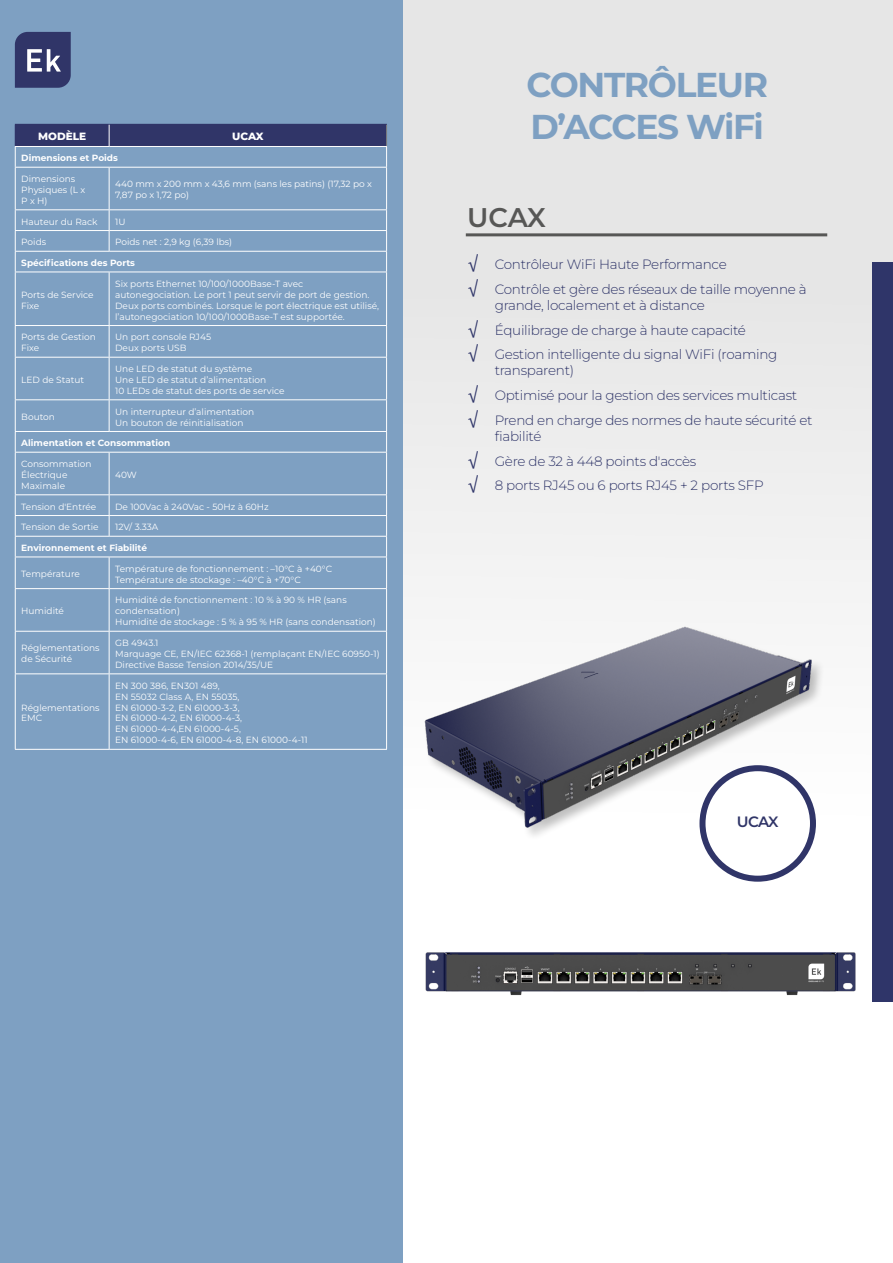
<style>
.page{position:relative;width:893px;height:1263px;background:#fff}
.page>*{position:absolute;margin:0;border:0;box-sizing:border-box;transform-origin:0 0}
.t1{font:700 34.5px/41.4px "Montserrat";letter-spacing:-.04em;color:#7ea0c2}
.t2{font:600 27px "Montserrat";color:#575756}
.t3{font:600 15px "Montserrat";color:#303568}
.t4{font:300 13.5px/24.8px "Montserrat";letter-spacing:-.02em;color:#2f3569}
.t5{font:800 10.5px "Montserrat";color:#fff}
.t6{font:9px/10.9px "Montserrat";color:#fff}
.t7{font:700 9px "Montserrat";color:#fff}
.s1{font-family:"Helvetica Neue LT Std";font-weight:400;font-size:18px}
</style>
<div class="page">
<div style="left:0;top:0;width:893px;height:880px;background:linear-gradient(to bottom,#e2e1e1,#f6f7f9)"></div>
<div style="left:873px;top:262px;width:20px;height:739px;background:#2f3569"></div>
<div style="left:0;top:0;width:402px;height:1263px;background:#7ea0c2"></div>
<svg style="left:15px;top:32px;width:56px;height:56px"></svg>
<hr style="left:466px;top:233px;width:361px;height:3px;background:#575756">
<img style="left:421px;top:620px;width:400px;height:219px">
<div style="left:702px;top:768px;width:111px;height:111px;background:#fff;border-radius:50%"></div>
<div style="left:699px;top:765px;width:117px;height:117px;border:6px solid #303568;border-radius:50%"></div>
<img style="left:425px;top:923px;width:448px;height:79px">
<div style="left:15px;top:124px;width:94px;height:22px;background:#303568"></div>
<div style="left:109px;top:124px;width:278px;height:22px;background:#303568"></div>
<svg style="left:109px;top:125px;width:1px;height:21px"></svg>
<hr style="left:15px;top:146px;width:94px;height:1px;background:#fff">
<svg style="left:15px;top:147px;width:1px;height:20px"></svg>
<hr style="left:109px;top:146px;width:278px;height:1px;background:#fff">
<svg style="left:386px;top:125px;width:1px;height:42px"></svg>
<hr style="left:15px;top:167px;width:94px;height:1px;background:#fff">
<hr style="left:15px;top:168px;width:1px;height:41px;background:#fff">
<hr style="left:109px;top:167px;width:278px;height:1px;background:#fff">
<hr style="left:109px;top:168px;width:1px;height:41px;background:#fff">
<hr style="left:386px;top:168px;width:1px;height:41px;background:#fff">
<hr style="left:15px;top:209px;width:94px;height:1px;background:#fff">
<hr style="left:109px;top:209px;width:278px;height:1px;background:#fff">
<hr style="left:15px;top:230px;width:94px;height:1px;background:#fff">
<hr style="left:109px;top:230px;width:278px;height:1px;background:#fff">
<svg style="left:109px;top:210px;width:1px;height:41px"></svg>
<hr style="left:15px;top:251px;width:94px;height:1px;background:#fff">
<svg style="left:15px;top:210px;width:1px;height:62px"></svg>
<hr style="left:109px;top:251px;width:278px;height:1px;background:#fff">
<svg style="left:386px;top:210px;width:1px;height:62px"></svg>
<hr style="left:15px;top:272px;width:94px;height:1px;background:#fff">
<hr style="left:15px;top:272px;width:1px;height:53px;background:#fff">
<hr style="left:109px;top:272px;width:278px;height:1px;background:#fff">
<hr style="left:109px;top:272px;width:1px;height:53px;background:#fff">
<hr style="left:386px;top:272px;width:1px;height:53px;background:#fff">
<hr style="left:15px;top:325px;width:94px;height:1px;background:#fff">
<hr style="left:15px;top:326px;width:1px;height:31px;background:#fff">
<hr style="left:109px;top:325px;width:278px;height:1px;background:#fff">
<hr style="left:109px;top:326px;width:1px;height:31px;background:#fff">
<hr style="left:386px;top:326px;width:1px;height:31px;background:#fff">
<hr style="left:15px;top:357px;width:94px;height:1px;background:#fff">
<hr style="left:15px;top:358px;width:1px;height:41px;background:#fff">
<hr style="left:109px;top:357px;width:278px;height:1px;background:#fff">
<hr style="left:109px;top:358px;width:1px;height:41px;background:#fff">
<hr style="left:386px;top:358px;width:1px;height:41px;background:#fff">
<hr style="left:15px;top:399px;width:94px;height:1px;background:#fff">
<hr style="left:15px;top:400px;width:1px;height:31px;background:#fff">
<hr style="left:109px;top:399px;width:278px;height:1px;background:#fff">
<hr style="left:109px;top:400px;width:1px;height:31px;background:#fff">
<hr style="left:386px;top:400px;width:1px;height:31px;background:#fff">
<hr style="left:15px;top:431px;width:94px;height:1px;background:#fff">
<svg style="left:15px;top:432px;width:1px;height:20px"></svg>
<hr style="left:109px;top:431px;width:278px;height:1px;background:#fff">
<svg style="left:386px;top:432px;width:1px;height:20px"></svg>
<hr style="left:15px;top:452px;width:94px;height:1px;background:#fff">
<hr style="left:15px;top:453px;width:1px;height:41px;background:#fff">
<hr style="left:109px;top:452px;width:278px;height:1px;background:#fff">
<hr style="left:109px;top:453px;width:1px;height:41px;background:#fff">
<hr style="left:386px;top:453px;width:1px;height:41px;background:#fff">
<hr style="left:15px;top:494px;width:94px;height:1px;background:#fff">
<hr style="left:109px;top:494px;width:278px;height:1px;background:#fff">
<hr style="left:15px;top:515px;width:94px;height:1px;background:#fff">
<hr style="left:109px;top:515px;width:278px;height:1px;background:#fff">
<svg style="left:109px;top:495px;width:1px;height:41px"></svg>
<hr style="left:15px;top:536px;width:94px;height:1px;background:#fff">
<svg style="left:15px;top:495px;width:1px;height:62px"></svg>
<hr style="left:109px;top:536px;width:278px;height:1px;background:#fff">
<svg style="left:386px;top:495px;width:1px;height:62px"></svg>
<hr style="left:15px;top:557px;width:94px;height:1px;background:#fff">
<hr style="left:15px;top:557px;width:1px;height:31px;background:#fff">
<hr style="left:109px;top:557px;width:278px;height:1px;background:#fff">
<hr style="left:109px;top:557px;width:1px;height:31px;background:#fff">
<hr style="left:386px;top:557px;width:1px;height:31px;background:#fff">
<hr style="left:15px;top:588px;width:94px;height:1px;background:#fff">
<hr style="left:15px;top:589px;width:1px;height:42px;background:#fff">
<hr style="left:109px;top:588px;width:278px;height:1px;background:#fff">
<hr style="left:109px;top:589px;width:1px;height:42px;background:#fff">
<hr style="left:386px;top:589px;width:1px;height:42px;background:#fff">
<hr style="left:15px;top:631px;width:94px;height:1px;background:#fff">
<hr style="left:15px;top:632px;width:1px;height:41px;background:#fff">
<hr style="left:109px;top:631px;width:278px;height:1px;background:#fff">
<hr style="left:109px;top:632px;width:1px;height:41px;background:#fff">
<hr style="left:386px;top:632px;width:1px;height:41px;background:#fff">
<hr style="left:15px;top:673px;width:94px;height:1px;background:#fff">
<hr style="left:15px;top:674px;width:1px;height:75px;background:#fff">
<hr style="left:109px;top:673px;width:278px;height:1px;background:#fff">
<hr style="left:109px;top:674px;width:1px;height:75px;background:#fff">
<hr style="left:386px;top:674px;width:1px;height:75px;background:#fff">
<hr style="left:15px;top:749px;width:94px;height:1px;background:#fff">
<hr style="left:109px;top:749px;width:278px;height:1px;background:#fff">
<p class="t5" style="left:38px;top:130px;width:50px">MODÈLE</p>
<p class="t5" style="left:232px;top:130px;width:33px">UCAX</p>
<p class="t7" style="left:21px;top:151px;width:98px">Dimensions et Poids</p>
<p class="t6" style="left:21px;top:173px;width:65px">Dimensions<br>Physiques (L x<br>P x H)</p>
<p class="t6" style="left:115px;top:178px;width:258px">440 mm x 200 mm x 43,6 mm (sans les patins) (17,32 po x<br>7,87 po x 1,72 po)</p>
<p class="t6" style="left:21px;top:216px;width:78px">Hauteur du Rack</p>
<p class="t6" style="left:115px;top:216px;width:12px">1U</p>
<p class="t6" style="left:21px;top:236px;width:26px">Poids</p>
<p class="t6" style="left:115px;top:236px;width:119px">Poids net : 2,9 kg (6,39 lbs)</p>
<p class="t7" style="left:21px;top:256px;width:115px">Spécifications des Ports</p>
<p class="t6" style="left:21px;top:289px;width:74px">Ports de Service<br>Fixe</p>
<p class="t6" style="left:115px;top:278px;width:265px">Six ports Ethernet 10/100/1000Base-T avec autonegociation. Le port 1 peut servir de port de gestion.<br>Deux ports combinés. Lorsque le port électrique est utilisé, l’autonegociation 10/100/1000Base-T est supportée.</p>
<p class="t6" style="left:21px;top:331px;width:76px">Ports de Gestion<br>Fixe</p>
<p class="t6" style="left:115px;top:331px;width:97px">Un port console RJ45<br>Deux ports USB</p>
<p class="t6" style="left:21px;top:374px;width:64px">LED de Statut</p>
<p class="t6" style="left:115px;top:363px;width:171px">Une LED de statut du système<br>Une LED de statut d’alimentation<br>10 LEDs de statut des ports de service</p>
<p class="t6" style="left:21px;top:411px;width:35px">Bouton</p>
<p class="t6" style="left:115px;top:406px;width:141px">Un interrupteur d’alimentation<br>Un bouton de réinitialisation</p>
<p class="t7" style="left:21px;top:436px;width:150px">Alimentation et Consommation</p>
<p class="t6" style="left:21px;top:458px;width:72px">Consommation<br>Électrique<br>Maximale</p>
<p class="t6" style="left:115px;top:469px;width:23px">40W</p>
<p class="t6" style="left:21px;top:501px;width:77px">Tension d'Entrée</p>
<p class="t6" style="left:115px;top:501px;width:155px">De 100Vac à 240Vac - 50Hz à 60Hz</p>
<p class="t6" style="left:21px;top:521px;width:79px">Tension de Sortie</p>
<p class="t6" style="left:115px;top:521px;width:45px">12V/ 3.33A</p>
<p class="t7" style="left:21px;top:541px;width:127px">Environnement et Fiabilité</p>
<p class="t6" style="left:21px;top:568px;width:60px">Température</p>
<p class="t6" style="left:115px;top:563px;width:219px">Température de fonctionnement : –10°C à +40°C<br>Température de stockage : –40°C à +70°C</p>
<p class="t6" style="left:21px;top:605px;width:44px">Humidité</p>
<p class="t6" style="left:115px;top:594px;width:262px">Humidité de fonctionnement : 10 % à 90 % HR (sans condensation)<br>Humidité de stockage : 5 % à 95 % HR (sans condensation)</p>
<p class="t6" style="left:21px;top:642px;width:80px">Réglementations de Sécurité</p>
<p class="t6" style="left:115px;top:637px;width:266px">GB 4943.1<br>Marquage CE, EN/IEC 62368-1 (remplaçant EN/IEC 60950-1)<br>Directive Basse Tension 2014/35/UE</p>
<p class="t6" style="left:21px;top:701px;width:80px">Réglementations<br>EMC</p>
<p class="t6" style="left:115px;top:680px;width:194px">EN 300 386, EN301 489,<br>EN 55032 Class A, EN 55035,<br>EN 61000-3-2, EN 61000-3-3,<br>EN 61000-4-2, EN 61000-4-3,<br>EN 61000-4-4,EN 61000-4-5,<br>EN 61000-4-6, EN 61000-4-8, EN 61000-4-11</p>
<h1 class="t1" style="left:526px;top:63px;width:243px">CONTRÔLEUR<br>D’ACCES WiFi</h1>
<h2 class="t2" style="left:467px;top:199px;width:80px">UCAX</h2>
<h3 class="t4" style="left:468px;top:251px;width:340px"><span class="s1">√</span> Contrôleur WiFi Haute Performance<br><span class="s1">√</span> Contrôle et gère des réseaux de taille moyenne à</h3>
<h3 class="t4" style="left:468px;top:292px;width:311px;text-indent:27px">grande, localement et à distance<br><span class="s1">√</span> Équilibrage de charge à haute capacité<br><span class="s1">√</span> Gestion intelligente du signal WiFi (roaming</h3>
<h3 class="t4" style="left:468px;top:358px;width:346px;text-indent:27px">transparent)<br><span class="s1">√</span> Optimisé pour la gestion des services multicast<br><span class="s1">√</span> Prend en charge des normes de haute sécurité et</h3>
<h3 class="t4" style="left:468px;top:423px;width:297px;text-indent:27px">fiabilité<br><span class="s1">√</span> Gère de 32 à 448 points d'accès<br><span class="s1">√</span> 8 ports RJ45 ou 6 ports RJ45 + 2 ports SFP</h3>
<h3 class="t3" style="left:737px;top:811px;width:43px">UCAX</h3>
</div>
